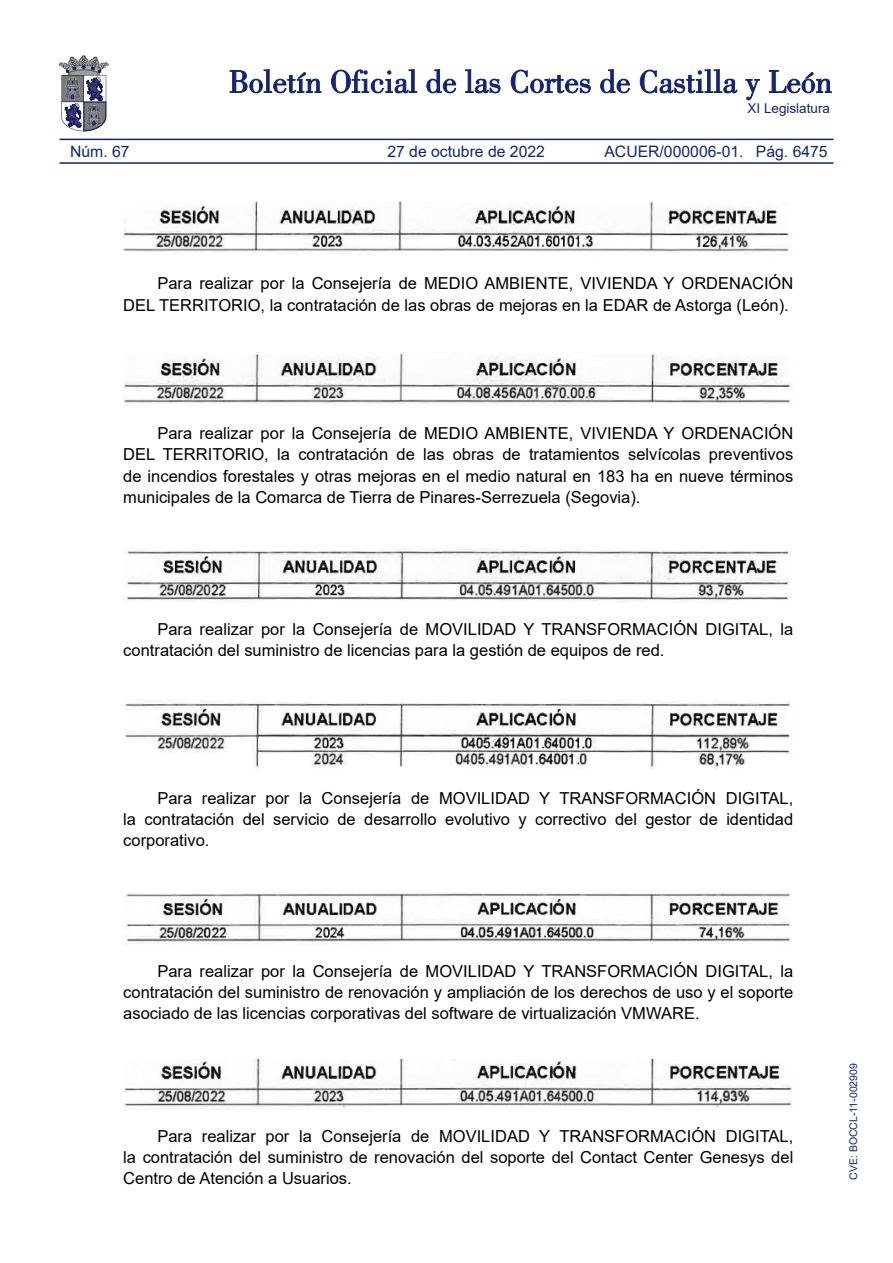
<style>
.page{position:relative;width:893px;height:1263px;background:#fff}
.page>*{position:absolute;margin:0;border:0;box-sizing:border-box;transform-origin:0 0}
.TextoCuerpo{font:16.5px/21px "Arial";color:#000;text-align:justify}
.t1{font:15.75px "Arial";color:#132477}
.t2{font:13.5px "Arial";color:#132477}
.t3{font:10.5px "Arial";color:#132477}
</style>
<div class="page">
<svg style="left:230px;top:69px;width:91px;height:24px"></svg>
<svg style="left:331px;top:69px;width:86px;height:24px"></svg>
<svg style="left:426px;top:69px;width:30px;height:24px"></svg>
<svg style="left:465px;top:69px;width:35px;height:24px"></svg>
<svg style="left:511px;top:70px;width:80px;height:23px"></svg>
<svg style="left:600px;top:69px;width:30px;height:24px"></svg>
<svg style="left:640px;top:69px;width:97px;height:24px"></svg>
<svg style="left:745px;top:79px;width:15px;height:21px"></svg>
<svg style="left:769px;top:70px;width:63px;height:23px"></svg>
<svg style="left:59px;top:55px;width:50px;height:76px"></svg>
<hr style="left:60px;top:162px;width:773px;height:2px;background:#132477">
<hr style="left:60px;top:139px;width:773px;height:1px;background:#132477">
<img style="left:123px;top:202px;width:666px;height:53px">
<img style="left:124px;top:352px;width:669px;height:53px">
<img style="left:123px;top:549px;width:668px;height:53px">
<img style="left:124px;top:700px;width:667px;height:70px">
<img style="left:125px;top:893px;width:666px;height:52px">
<img style="left:124px;top:1060px;width:668px;height:49px">
<p class="t2" style="left:747px;top:99px;width:84px">XI Legislatura</p>
<p class="t1" style="left:70px;top:140px;width:61px">Núm. 67</p>
<p class="t1" style="left:387px;top:140px;width:159px">27 de octubre de 2022</p>
<p class="t1" style="left:604px;top:140px;width:225px">ACUER/000006-01. Pág. 6475</p>
<p class="TextoCuerpo" style="left:123px;top:273px;width:671px;line-height:21.6px;text-align:right">Para realizar por la Consejería de MEDIO AMBIENTE, VIVIENDA Y ORDENACIÓN<br>DEL TERRITORIO, la contratación de las obras de mejoras en la EDAR de Astorga (León).</p>
<p class="TextoCuerpo" style="left:123px;top:422px;width:671px;line-height:21.6px;text-indent:34px">Para realizar por la Consejería de MEDIO AMBIENTE, VIVIENDA Y ORDENACIÓN DEL TERRITORIO, la contratación de las obras de tratamientos selvícolas preventivos de incendios forestales y otras mejoras en el medio natural en 183 ha en nueve términos municipales de la Comarca de Tierra de Pinares-Serrezuela (Segovia).</p>
<p class="TextoCuerpo" style="left:123px;top:618px;width:671px;text-indent:34px">Para realizar por la Consejería de MOVILIDAD Y TRANSFORMACIÓN DIGITAL, la contratación del suministro de licencias para la gestión de equipos de red.</p>
<p class="TextoCuerpo" style="left:123px;top:788px;width:671px;text-indent:34px">Para realizar por la Consejería de MOVILIDAD Y TRANSFORMACIÓN DIGITAL, la contratación del servicio de desarrollo evolutivo y correctivo del gestor de identidad corporativo.</p>
<p class="TextoCuerpo" style="left:123px;top:961px;width:671px;text-indent:34px">Para realizar por la Consejería de MOVILIDAD Y TRANSFORMACIÓN DIGITAL, la contratación del suministro de renovación y ampliación de los derechos de uso y el soporte asociado de las licencias corporativas del software de virtualización VMWARE.</p>
<p class="TextoCuerpo" style="left:123px;top:1126px;width:671px;text-indent:34px">Para realizar por la Consejería de MOVILIDAD Y TRANSFORMACIÓN DIGITAL, la contratación del suministro de renovación del soporte del Contact Center Genesys del Centro de Atención a Usuarios.</p>
<p class="t3" style="left:846px;top:1180px;width:118px;rotate:-90deg">CVE: BOCCL-11-002909</p>
</div>
